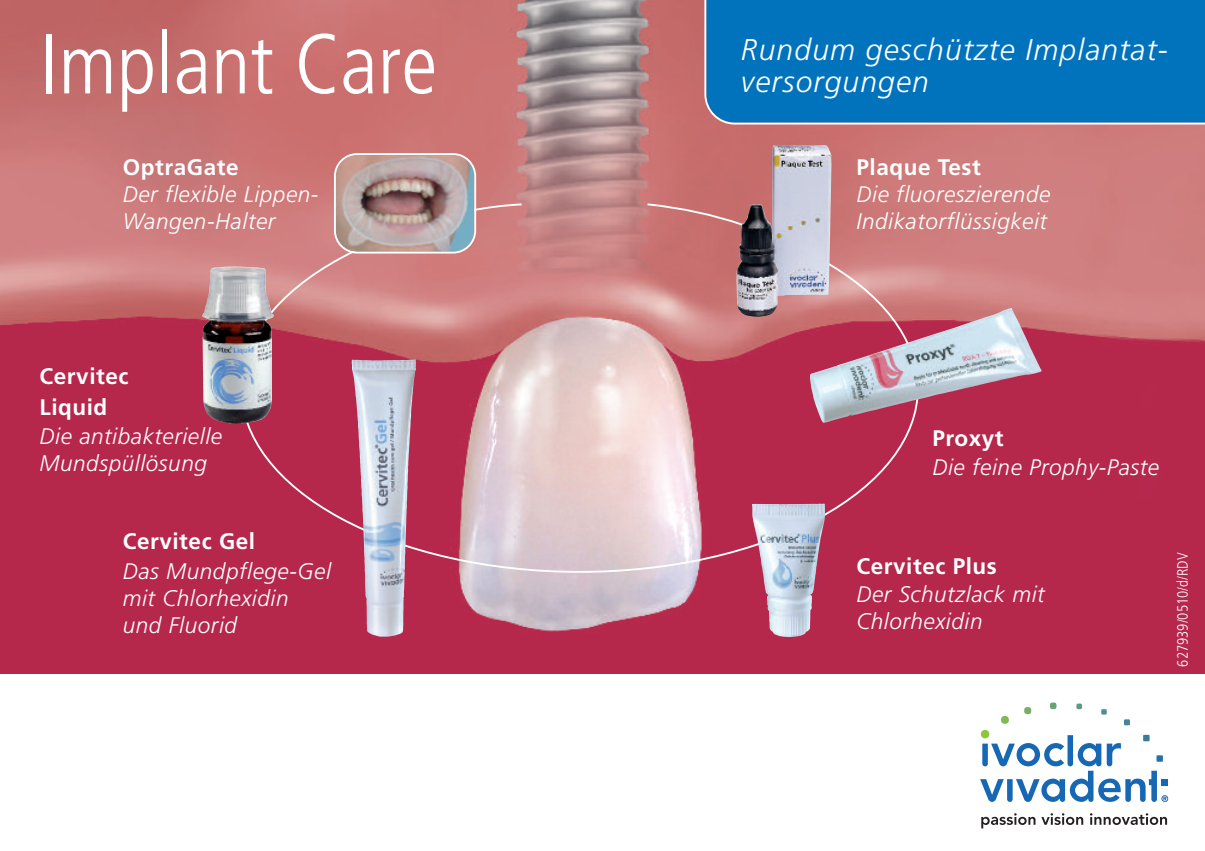
<style>
.page{position:relative;width:1205px;height:851px;background:#fff}
.page>*{position:absolute;margin:0;border:0;box-sizing:border-box;transform-origin:0 0}
.t1{font:300 condensed 85px "Frutiger";color:#fff}
.t2{font:italic 300 30px/32.2px "Frutiger";letter-spacing:.04em;color:#fff}
.t3{font:italic 300 22.5px/27px "Frutiger";letter-spacing:.025em;color:#fff}
.t4{font:700 22.5px/30.8px "Frutiger";letter-spacing:.025em;color:#fff}
.t5{font:300 condensed 15px "Frutiger";color:#fff}
</style>
<div class="page">
<img style="left:0;top:0;width:1205px;height:673px">
<svg style="left:239px;top:202px;width:681px;height:371px;background:#cb7684"></svg>
<div style="left:704px;top:0;width:501px;height:124px;background:#0073bc"></div>
<svg style="left:980px;top:702px;width:188px;height:99px"></svg>
<svg style="left:981px;top:813px;width:54px;height:15px"></svg>
<svg style="left:1041px;top:813px;width:42px;height:11px"></svg>
<svg style="left:1090px;top:813px;width:77px;height:11px"></svg>
<img style="left:752px;top:503px;width:73px;height:134px">
<img style="left:810px;top:307px;width:232px;height:116px">
<img style="left:736px;top:145px;width:95px;height:172px">
<img style="left:352px;top:359px;width:64px;height:277px">
<img style="left:202px;top:266px;width:72px;height:157px">
<svg style="left:334px;top:153px;width:142px;height:100px;background:#b29e9c"></svg>
<h1 class="t1" style="left:40px;top:30px;width:399px">Implant Care</h1>
<h2 class="t2" style="left:741px;top:35px;width:428px">Rundum geschützte Implantat&shy;versorgungen</h2>
<p class="t4" style="left:123px;top:153px;width:117px">OptraGate</p>
<p class="t3" style="left:123px;top:182px;width:197px">Der flexible Lippen-<br>Wangen-Halter</p>
<p class="t4" style="left:856px;top:153px;width:126px">Plaque Test</p>
<p class="t3" style="left:856px;top:182px;width:195px">Die fluoreszierende<br>Indikatorflüssigkeit</p>
<p class="t4" style="left:40px;top:362px;width:90px">Cervitec<br>Liquid</p>
<p class="t3" style="left:40px;top:424px;width:184px">Die antibakterielle<br>Mundspüllösung</p>
<p class="t4" style="left:123px;top:527px;width:134px">Cervitec Gel</p>
<p class="t3" style="left:123px;top:559px;width:210px">Das Mundpflege-Gel mit Chlorhexidin und Fluorid</p>
<p class="t4" style="left:932px;top:424px;width:73px">Proxyt</p>
<p class="t3" style="left:932px;top:455px;width:228px">Die feine Prophy-Paste</p>
<p class="t4" style="left:856px;top:552px;width:142px">Cervitec Plus</p>
<p class="t3" style="left:856px;top:582px;width:190px">Der Schutzlack mit<br>Chlorhexidin</p>
<p class="t5" style="left:1176px;top:666px;width:116px;rotate:-90deg">627939/0510/d/RDV</p>
</div>
